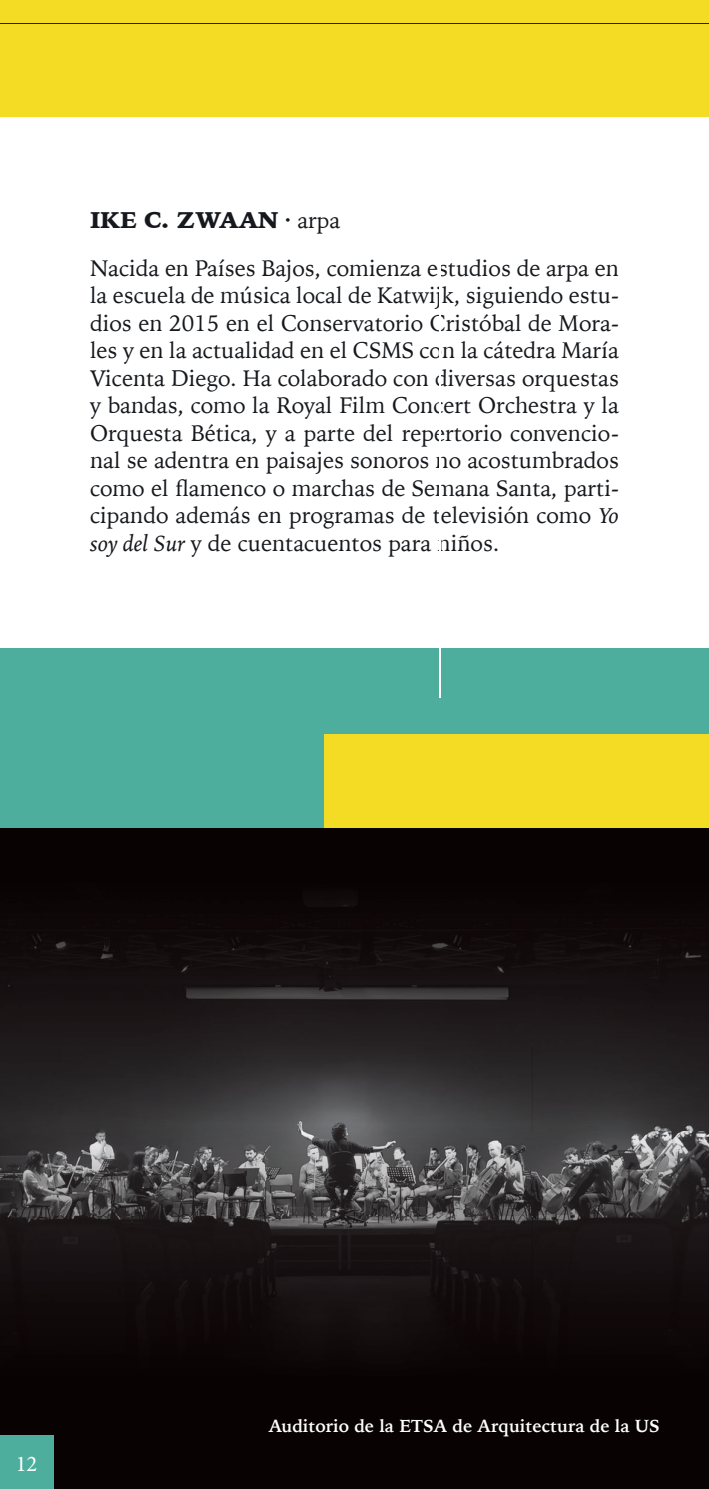
<style>
.page{position:relative;width:709px;height:1489px;background:#fff}
.page>*{position:absolute;margin:0;border:0;box-sizing:border-box;transform-origin:0 0}
.t1{font:22.5px/27.5px "Iowan Old Style";color:#15181c}
.t2{font:22.5px "Minion Pro";color:#fff}
.t3{font:700 17.5px "Iowan Old Style";color:#fff}
.s1{font-weight:900}
.s2{font-style:italic}
</style>
<div class="page">
<div style="left:0;top:694px;width:709px;height:794px;background:#080302"></div>
<div style="left:0;top:0;width:709px;height:116px;background:#f5dc24"></div>
<hr style="left:0;top:23px;width:709px;height:1px;background:#231f20">
<div style="left:0;top:648px;width:709px;height:180px;background:#4dae9d"></div>
<div style="left:325px;top:734px;width:384px;height:94px;background:#f5dc24"></div>
<hr style="left:439px;top:248px;width:1px;height:449px;background:#fff">
<div style="left:0;top:1435px;width:53px;height:53px;background:#4dae9d"></div>
<img style="left:0;top:900px;width:709px;height:446px">
<p class="t1" style="left:90px;top:195px;width:530px;line-height:47.5px"><span class="s1">IKE C. ZWAAN</span> · arpa<br>Nacida en Países Bajos, comienza estudios de arpa en</p>
<p class="t1" style="left:90px;top:280px;width:530px;text-align:justify">la escuela de música local de Katwijk, siguiendo estu&shy;dios en 2015 en el Conservatorio Cristóbal de Mora&shy;les y en la actualidad en el CSMS con la cátedra María Vicenta Diego. Ha colaborado con diversas orquestas y bandas, como la Royal Film Concert Orchestra y la Orquesta Bética, y a parte del repertorio convencio&shy;nal se adentra en paisajes sonoros no acostumbrados como el flamenco o marchas de Semana Santa, parti&shy;cipando además en programas de televisión como <span class="s2">Yo soy del Sur</span> y de cuentacuentos para niños.</p>
<p class="t2" style="left:16px;top:1448px;width:23px">12</p>
<p class="t3" style="left:269px;top:1409px;width:392px">Auditorio de la ETSA de Arquitectura de la US</p>
</div>
